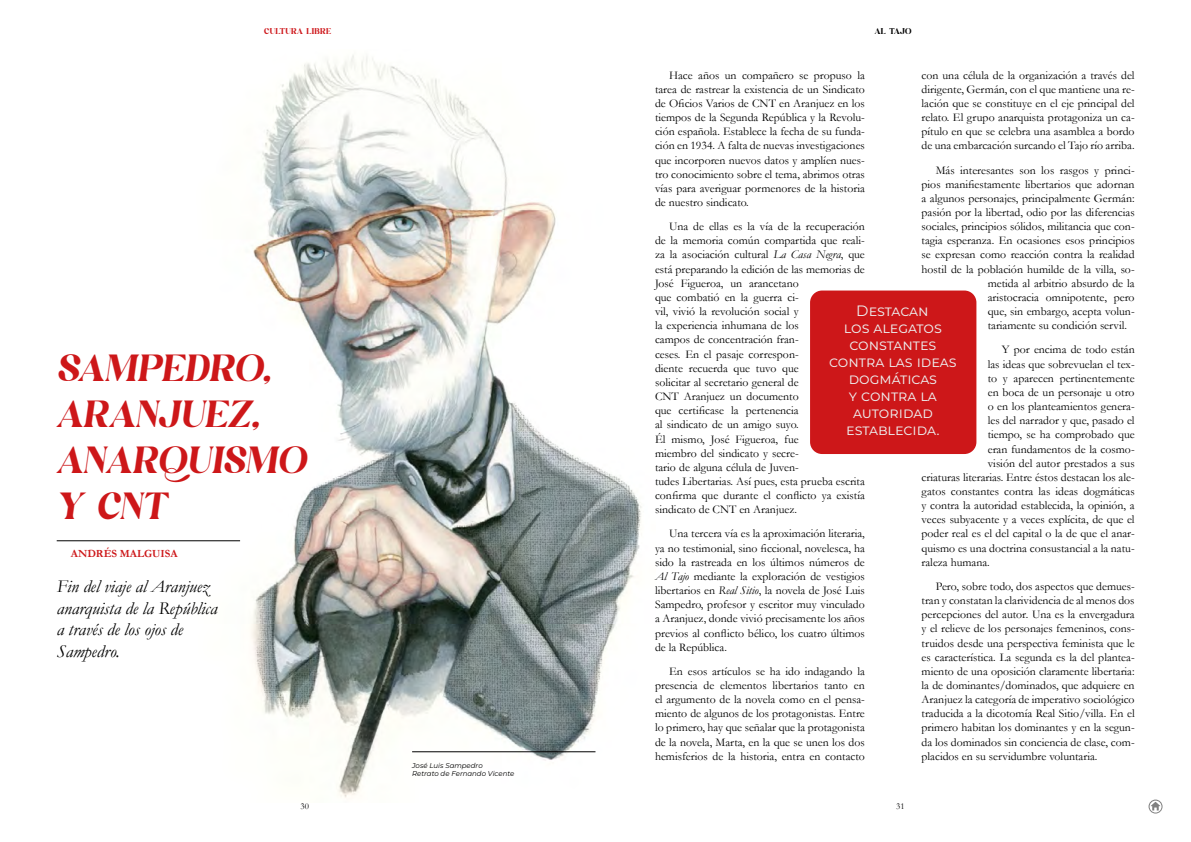
<style>
.page{position:relative;width:1191px;height:842px;background:#fff}
.page>*{position:absolute;margin:0;border:0;box-sizing:border-box;transform-origin:0 0}
.t1{font:36px/46px "Mogilte";color:#cd1719}
.t2{font:italic 18px/21.6px "Garamond";color:#000}
.t3{font:15px/17px "Montserrat";letter-spacing:.02em;color:#ededed;text-align:center}
.t4{font:11.8px/14.2px "Garamond";color:#000;text-align:justify}
.t5{font:700 11px "Garamond";color:#cd1719}
.t6{font:9px "Garamond";color:#020203}
.t7{font:8px "Mogilte";letter-spacing:.05em;color:#ce181c}
.t8{font:8px "Mogilte";letter-spacing:.04em;color:#000}
.t9{font:italic 100 7px/8.4px "Montserrat";color:#000}
.s1{font-style:italic}
</style>
<div class="page">
<img style="left:117px;top:55px;width:525px;height:743px">
<hr style="left:57px;top:540px;width:183px;height:1px;background:#000">
<div style="left:810px;top:291px;width:166px;height:163px;background:#cd1719;border-radius:12px"></div>
<svg style="left:1148px;top:799px;width:14px;height:14px"></svg>
<hr style="left:412px;top:751px;width:183px;height:1px;background:#000">
<p class="t7" style="left:264px;top:26px;width:69px">CULTURA LIBRE</p>
<h1 class="t1" style="left:57px;top:345px;width:257px">SAMPEDRO,<br>ARANJUEZ,<br>ANARQUISMO<br>Y CNT</h1>
<p class="t5" style="left:71px;top:546px;width:108px">ANDRÉS MALGUISA</p>
<h2 class="t2" style="left:57px;top:575px;width:162px">Fin del viaje al Aranjuez anarquista de la República a través de los ojos de<br>Sampedro.</h2>
<p class="t6" style="left:301px;top:800px;width:10px">30</p>
<p class="t9" style="left:412px;top:761px;width:104px">José Luis Sampedro<br>Retrato de Fernando Vicente</p>
<p class="t8" style="left:874px;top:26px;width:38px">AL TAJO</p>
<p class="t4" style="left:921px;top:67px;width:215px">con una célula de la organización a través del dirigente, Germán, con el que mantiene una re&shy;lación que se constituye en el eje principal del relato. El grupo anarquista protagoniza un ca&shy;pítulo en que se celebra una asamblea a bordo de una embarcación surcando el Tajo río arriba.</p>
<p class="t4" style="left:935px;top:162px;width:200px">Más interesantes son los rasgos y princi-</p>
<p class="t4" style="left:921px;top:177px;width:214px">pios manifiestamente libertarios que adornan</p>
<p class="t4" style="left:921px;top:191px;width:214px">a algunos personajes, principalmente Germán:</p>
<p class="t4" style="left:921px;top:205px;width:214px">pasión por la libertad, odio por las diferencias</p>
<p class="t4" style="left:921px;top:219px;width:215px">sociales, principios sólidos, militancia que con-</p>
<p class="t4" style="left:921px;top:233px;width:214px">tagia esperanza. En ocasiones esos principios</p>
<p class="t4" style="left:921px;top:247px;width:214px">se expresan como reacción contra la realidad</p>
<p class="t4" style="left:921px;top:261px;width:215px">hostil de la población humilde de la villa, so-</p>
<p class="t4" style="left:987px;top:276px;width:148px">metida al arbitrio absurdo de la</p>
<p class="t4" style="left:987px;top:290px;width:148px">aristocracia omnipotente, pero</p>
<p class="t4" style="left:987px;top:304px;width:148px">que, sin embargo, acepta volun-</p>
<p class="t4" style="left:987px;top:318px;width:141px">tariamente su condición servil.</p>
<p class="t4" style="left:1002px;top:342px;width:134px">Y por encima de todo están</p>
<p class="t4" style="left:987px;top:356px;width:148px">las ideas que sobrevuelan el tex-</p>
<p class="t4" style="left:987px;top:371px;width:148px">to y aparecen pertinentemente</p>
<p class="t4" style="left:987px;top:385px;width:148px">en boca de un personaje u otro</p>
<p class="t4" style="left:987px;top:399px;width:148px">o en los planteamientos genera-</p>
<p class="t4" style="left:987px;top:413px;width:148px">les del narrador y que, pasado el</p>
<p class="t4" style="left:987px;top:427px;width:148px">tiempo, se ha comprobado que</p>
<p class="t4" style="left:987px;top:441px;width:148px">eran fundamentos de la cosmo-</p>
<p class="t4" style="left:987px;top:455px;width:148px">visión del autor prestados a sus</p>
<p class="t4" style="left:921px;top:470px;width:215px">criaturas literarias. Entre éstos destacan los ale-</p>
<p class="t4" style="left:921px;top:484px;width:214px">gatos constantes contra las ideas dogmáticas</p>
<p class="t4" style="left:921px;top:498px;width:214px">y contra la autoridad establecida, la opinión, a</p>
<p class="t4" style="left:921px;top:512px;width:215px">veces subyacente y a veces explícita, de que el</p>
<p class="t4" style="left:921px;top:526px;width:215px">poder real es el del capital o la de que el anar-</p>
<p class="t4" style="left:921px;top:540px;width:215px">quismo es una doctrina consustancial a la natu-</p>
<p class="t4" style="left:921px;top:555px;width:70px">raleza humana.</p>
<p class="t4" style="left:921px;top:579px;width:215px;text-indent:14px">Pero, sobre todo, dos aspectos que demues&shy;tran y constatan la clarividencia de al menos dos percepciones del autor. Una es la envergadura y el relieve de los personajes femeninos, cons&shy;truidos desde una perspectiva feminista que le es característica. La segunda es la del plantea&shy;miento de una oposición claramente libertaria: la de dominantes/dominados, que adquiere en Aranjuez la categoría de imperativo sociológico traducida a la dicotomía Real Sitio/villa. En el primero habitan los dominantes y en la segun&shy;da los dominados sin conciencia de clase, com&shy;placidos en su servidumbre voluntaria.</p>
<p class="t4" style="left:655px;top:67px;width:211px;text-indent:14px">Hace años un compañero se propuso la tarea de rastrear la existencia de un Sindicato de Oficios Varios de CNT en Aranjuez en los tiempos de la Segunda República y la Revolu&shy;ción española. Establece la fecha de su funda&shy;ción en 1934. A falta de nuevas investigaciones que incorporen nuevos datos y amplíen nues&shy;tro conocimiento sobre el tema, abrimos otras vías para averiguar pormenores de la historia de nuestro sindicato.</p>
<p class="t4" style="left:655px;top:219px;width:211px;text-align:left;text-indent:14px">Una de ellas es la vía de la recuperación de la memoria común compartida que reali&shy;za la asociación cultural <span class="s1">La Casa Negra</span>, que está preparando la edición de las memorias de José Figueroa, un arancetano<br>que combatió en la guerra ci-<br>vil, vivió la revolución social y<br>la experiencia inhumana de los<br>campos de concentración fran-<br>ceses. En el pasaje correspon-<br>diente recuerda que tuvo que<br>solicitar al secretario general de<br>CNT Aranjuez un documento<br>que certificase la pertenencia<br>al sindicato de un amigo suyo.<br>Él mismo, José Figueroa, fue<br>miembro del sindicato y secre-<br>tario de alguna célula de Juven-<br>tudes Libertarias. Así pues, esta prueba escrita confirma que durante el conflicto ya existía sindicato de CNT en Aranjuez.</p>
<p class="t4" style="left:655px;top:526px;width:211px;text-indent:14px">Una tercera vía es la aproximación literaria, ya no testimonial, sino ficcional, novelesca, ha sido la rastreada en los últimos números de <span class="s1">Al Tajo</span> mediante la exploración de vestigios libertarios en <span class="s1">Real Sitio</span>, la novela de José Luis Sampedro, profesor y escritor muy vinculado a Aranjuez, donde vivió precisamente los años previos al conflicto bélico, los cuatro últimos de la República.</p>
<p class="t4" style="left:655px;top:664px;width:211px;text-indent:14px">En esos artículos se ha ido indagando la presencia de elementos libertarios tanto en el argumento de la novela como en el pensa&shy;miento de algunos de los protagonistas. Entre lo primero, hay que señalar que la protagonista de la novela, Marta, en la que se unen los dos hemisferios de la historia, entra en contacto</p>
<p class="t3" style="left:829px;top:302px;width:129px">Destacan<br>los alegatos constantes contra las ideas dogmáticas<br>y contra la autoridad establecida.</p>
<p class="t6" style="left:896px;top:800px;width:10px">31</p>
</div>
